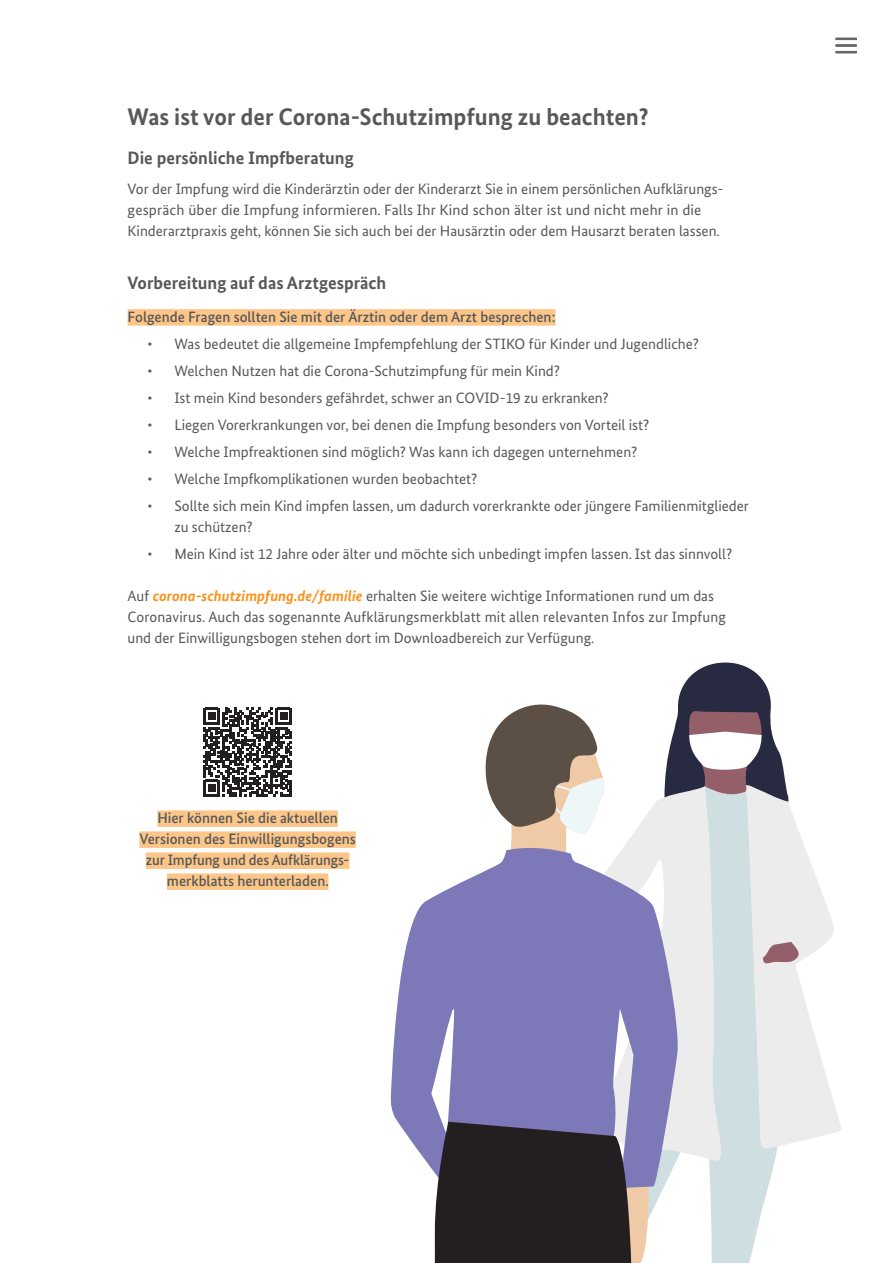
<style>
.page{position:relative;width:893px;height:1263px;background:#fff}
.page>*{position:absolute;margin:0;border:0;box-sizing:border-box;transform-origin:0 0}
.t1{font:700 24px "Bundes Sans";color:#57585a}
.H4{font:700 18px "Bundes Sans";color:#57585a}
.Fließtext{font:15px/21px "Bundes Sans";color:#57585a}
.Fließtext-2{font:500 15px/21px "Bundes Sans";color:#57585a;text-align:center}
.s1{font-weight:700;font-style:italic;color:#f7931d}
</style>
<div class="page">
<svg style="left:835px;top:38px;width:22px;height:15px"></svg>
<div style="left:128px;top:309px;width:427px;height:17px;background:#fdc689"></div>
<svg style="left:203px;top:708px;width:89px;height:88px"></svg>
<div style="left:157px;top:810px;width:181px;height:17px;background:#fdc689"></div>
<div style="left:139px;top:831px;width:217px;height:17px;background:#fdc689"></div>
<div style="left:146px;top:852px;width:203px;height:17px;background:#fdc689"></div>
<div style="left:167px;top:873px;width:161px;height:17px;background:#fdc689"></div>
<svg style="left:390px;top:896px;width:45px;height:277px;fill:#7d78b8"></svg>
<svg style="left:435px;top:662px;width:407px;height:601px"></svg>
<h3 class="t1" style="left:128px;top:103px;width:523px">Was ist vor der Corona-Schutzimpfung zu beachten?</h3>
<p class="H4" style="left:128px;top:148px;width:228px">Die persönliche Impfberatung</p>
<p class="Fließtext" style="left:128px;top:178px;width:595px">Vor der Impfung wird die Kinderärztin oder der Kinderarzt Sie in einem persönlichen Aufklärungs&shy;gespräch über die Impfung informieren. Falls Ihr Kind schon älter ist und nicht mehr in die<br>Kinderarztpraxis geht, können Sie sich auch bei der Hausärztin oder dem Hausarzt beraten lassen.</p>
<p class="H4" style="left:128px;top:273px;width:260px">Vorbereitung auf das Arztgespräch</p>
<p class="Fließtext-2" style="left:128px;top:306px;width:429px">Folgende Fragen sollten Sie mit der Ärztin oder dem Arzt besprechen:</p>
<p class="Fließtext" style="left:147px;top:333px;width:553px">• Was bedeutet die allgemeine Impfempfehlung der STIKO für Kinder und Jugendliche?</p>
<p class="Fließtext" style="left:147px;top:360px;width:414px">• Welchen Nutzen hat die Corona-Schutzimpfung für mein Kind?</p>
<p class="Fließtext" style="left:147px;top:387px;width:463px">• Ist mein Kind besonders gefährdet, schwer an COVID-19 zu erkranken?</p>
<p class="Fließtext" style="left:147px;top:414px;width:504px">• Liegen Vorerkrankungen vor, bei denen die Impfung besonders von Vorteil ist?</p>
<p class="Fließtext" style="left:147px;top:441px;width:491px">• Welche Impfreaktionen sind möglich? Was kann ich dagegen unternehmen?</p>
<p class="Fließtext" style="left:147px;top:468px;width:332px">• Welche Impfkomplikationen wurden beobachtet?</p>
<p class="Fließtext" style="left:174px;top:495px;width:576px;text-indent:-27px">• Sollte sich mein Kind impfen lassen, um dadurch vorerkrankte oder jüngere Familienmitglieder zu schützen?</p>
<p class="Fließtext" style="left:147px;top:543px;width:586px">• Mein Kind ist 12 Jahre oder älter und möchte sich unbedingt impfen lassen. Ist das sinnvoll?</p>
<p class="Fließtext" style="left:128px;top:585px;width:600px">Auf <span class="s1">corona-schutzimpfung.de/familie</span> erhalten Sie weitere wichtige Informationen rund um das<br>Coronavirus. Auch das sogenannte Aufklärungsmerkblatt mit allen relevanten Infos zur Impfung und der Einwilligungsbogen stehen dort im Downloadbereich zur Verfügung.</p>
<p class="Fließtext-2" style="left:139px;top:807px;width:218px">Hier können Sie die aktuellen<br>Versionen des Einwilligungsbogens zur Impfung und des Aufklärungs&shy;merkblatts herunterladen.</p>
</div>
